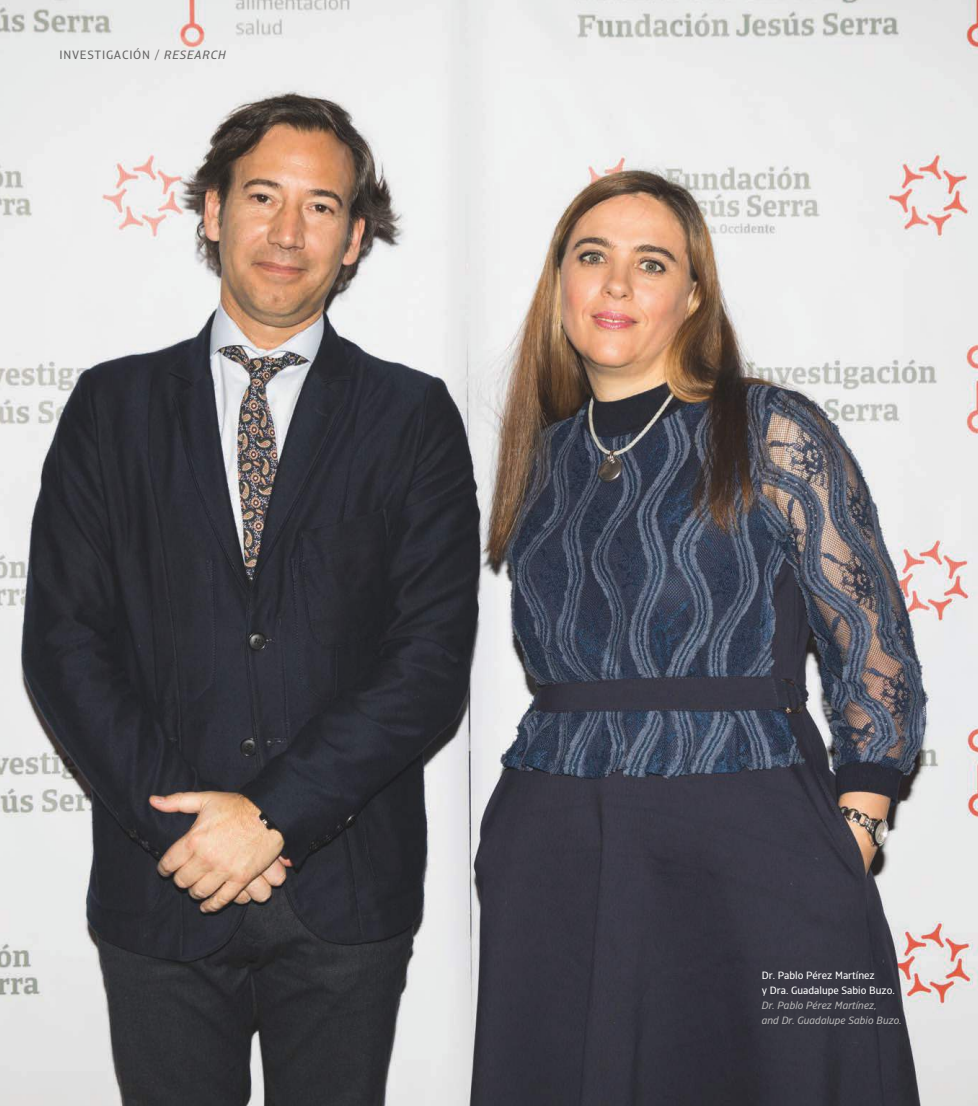
<style>
.page{position:relative;width:978px;height:1106px;background:#fff}
.page>*{position:absolute;margin:0;border:0;box-sizing:border-box;transform-origin:0 0}
.t1{font:12px "Catalana Sans";letter-spacing:.06em;color:#686767}
.t2{font:italic 10.5px/15px "Catalana Sans";color:#b4b3b3}
.t3{font:10.5px/15px "Catalana Sans";color:#fff}
.s1{font-style:italic}
</style>
<div class="page">
<img style="left:0;top:0;width:978px;height:1106px">
<p class="t1" style="left:60px;top:48px;width:168px">INVESTIGACIÓN / <span class="s1">RESEARCH</span></p>
<p class="t3" style="left:762px;top:968px;width:135px">Dr. Pablo Pérez Martínez<br>y Dra. Guadalupe Sabio Buzo.</p>
<p class="t2" style="left:762px;top:998px;width:142px">Dr. Pablo Pérez Martínez,<br>and Dr. Guadalupe Sabio Buzo.</p>
</div>
